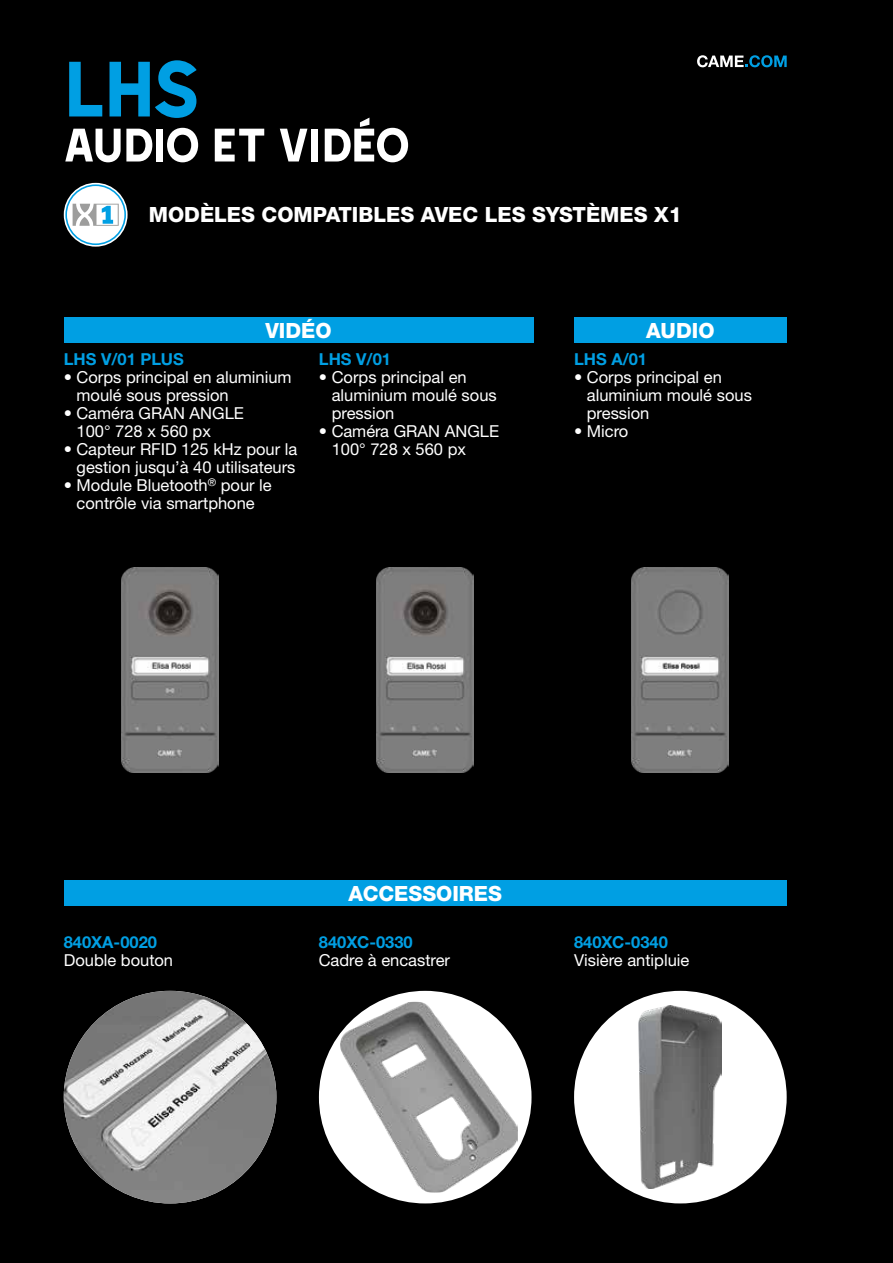
<style>
.page{position:relative;width:893px;height:1263px;background:#000}
.page>*{position:absolute;margin:0;border:0;box-sizing:border-box;transform-origin:0 0}
.t1{font:90px "Came Type";color:#009fe3}
.t2{font:54px "Came Type";letter-spacing:-.025em;color:#fff}
.t3{font:800 21px "Helvetica Neue LTW1 G";color:#fff}
.t4{font:16.5px/18px "Helvetica Neue LTW1 G";color:#fff}
.t5{font:700 16.5px "Helvetica Neue LTW1 G";color:#009fe3}
</style>
<div class="page">
<svg style="left:697px;top:55px;width:90px;height:12px"></svg>
<svg style="left:64px;top:183px;width:64px;height:64px"></svg>
<img style="left:64px;top:991px;width:212px;height:212px;border-radius:106px">
<img style="left:122px;top:567px;width:97px;height:205px">
<img style="left:377px;top:567px;width:97px;height:205px">
<img style="left:632px;top:567px;width:97px;height:205px">
<div style="left:319px;top:991px;width:212px;height:212px;background:#fff;border-radius:50%"></div>
<img style="left:340px;top:1002px;width:178px;height:190px">
<div style="left:574px;top:991px;width:213px;height:212px;background:#fff;border-radius:50%"></div>
<img style="left:639px;top:1006px;width:83px;height:182px">
<div style="left:64px;top:318px;width:469px;height:25px;background:#009fe3"></div>
<div style="left:64px;top:880px;width:723px;height:26px;background:#009fe3"></div>
<div style="left:574px;top:318px;width:213px;height:25px;background:#009fe3"></div>
<h1 class="t1" style="left:64px;top:42px;width:137px">LHS</h1>
<h2 class="t2" style="left:64px;top:117px;width:348px">AUDIO ET VIDÉO</h2>
<p class="t3" style="left:149px;top:202px;width:535px">MODÈLES COMPATIBLES AVEC LES SYSTÈMES X1</p>
<p class="t3" style="left:265px;top:318px;width:68px">VIDÉO</p>
<p class="t5" style="left:64px;top:349px;width:121px">LHS V/01 PLUS</p>
<p class="t4" style="left:77px;top:368px;width:217px;text-indent:-13px">• Corps principal en aluminium moulé sous pression</p>
<p class="t4" style="left:77px;top:404px;width:169px;text-indent:-13px">• Caméra GRAN ANGLE<br>100° 728 x 560 px</p>
<p class="t4" style="left:64px;top:440px;width:235px;text-align:right">• Capteur RFID 125 kHz pour la gestion jusqu’à 40 utilisateurs</p>
<p class="t4" style="left:64px;top:476px;width:210px;text-align:center">• Module Bluetooth<sup>®</sup> pour le contrôle via smartphone</p>
<p class="t5" style="left:319px;top:349px;width:74px">LHS V/01</p>
<p class="t4" style="left:332px;top:368px;width:167px;text-indent:-13px">• Corps principal en aluminium moulé sous pression</p>
<p class="t4" style="left:332px;top:422px;width:169px;text-indent:-13px">• Caméra GRAN ANGLE<br>100° 728 x 560 px</p>
<p class="t3" style="left:646px;top:318px;width:70px">AUDIO</p>
<p class="t5" style="left:574px;top:349px;width:75px">LHS A/01</p>
<p class="t4" style="left:587px;top:368px;width:167px;text-indent:-13px">• Corps principal en aluminium moulé sous pression</p>
<p class="t4" style="left:574px;top:422px;width:56px">• Micro</p>
<p class="t5" style="left:64px;top:932px;width:95px">840XA-0020</p>
<p class="t4" style="left:64px;top:951px;width:111px">Double bouton</p>
<p class="t3" style="left:348px;top:880px;width:155px">ACCESSOIRES</p>
<p class="t5" style="left:319px;top:932px;width:95px">840XC-0330</p>
<p class="t4" style="left:319px;top:951px;width:133px">Cadre à encastrer</p>
<p class="t5" style="left:574px;top:932px;width:95px">840XC-0340</p>
<p class="t4" style="left:574px;top:951px;width:117px">Visière antipluie</p>
</div>
